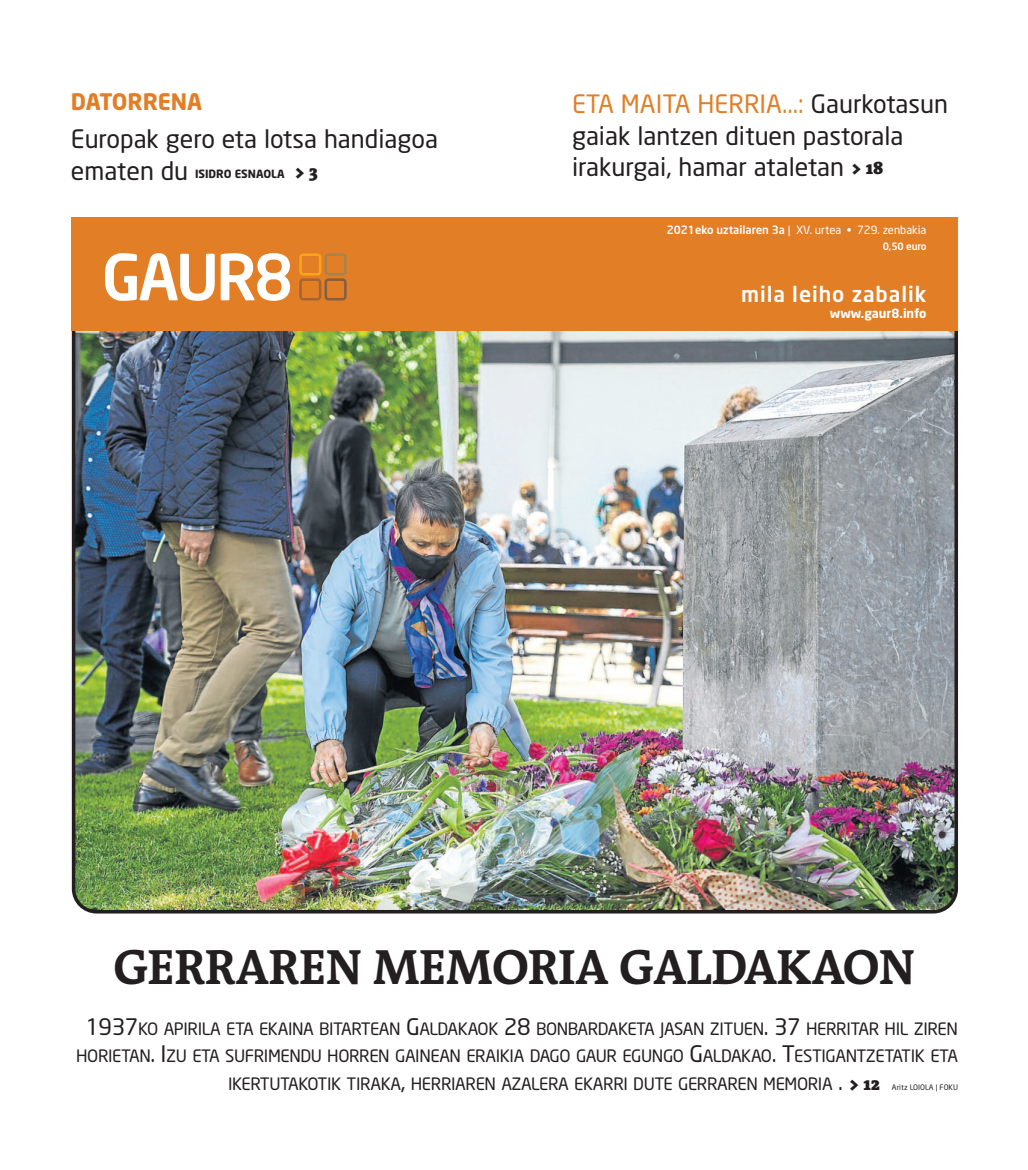
<style>
.page{position:relative;width:1028px;height:1170px;background:#fff}
.page>*{position:absolute;margin:0;border:0;box-sizing:border-box;transform-origin:0 0}
.t1{font:700 50px "The Antiqua B7";letter-spacing:-.015em;color:#231f20}
.t2{font:25px/31.2px "Neo Sans";color:#231f20}
.t3{font:700 22.5px "Neo Sans";letter-spacing:-.01em;color:#e17e26}
.t4{font:500 21.25px "Neo Sans";letter-spacing:.045em;color:#fff}
.t5{font:16.88px "Neo Sans";letter-spacing:-.025em;color:#231f20}
.t6{font:700 12.5px "Neo Sans";color:#fff}
.t7{font:11.25px "Neo Sans";color:#fff}
.t8{font:700 11.25px "Neo Sans";color:#231f20}
.t9{font:500 10px "Neo Sans";letter-spacing:-.02em;color:#fff}
.t10{font:7.5px "Neo Sans";color:#231f20}
.s1{font-family:"The Antiqua B9";font-weight:900;font-size:17.5px}
.s2{color:#e17e26}
.s3{font-weight:500}
.s4{font-size:22.5px}
</style>
<div class="page">
<img style="left:72px;top:330px;width:886px;height:583px">
<div style="left:72px;top:217px;width:886px;height:113px;background:#e17e26"></div>
<svg style="left:105px;top:253px;width:110px;height:48px"></svg>
<svg style="left:221px;top:253px;width:69px;height:48px"></svg>
<div style="left:124px;top:276px;width:13px;height:6px;background:#fff"></div>
<div style="left:299px;top:278px;width:22px;height:22px;border:3px solid #a76433;border-radius:3px"></div>
<div style="left:299px;top:253px;width:22px;height:22px;border:3px solid #f9a51b;border-radius:3px"></div>
<div style="left:324px;top:278px;width:22px;height:22px;border:3px solid #816043;border-radius:3px"></div>
<div style="left:324px;top:253px;width:22px;height:22px;border:3px solid #a68351;border-radius:3px"></div>
<h3 class="t3" style="left:71px;top:92px;width:133px">DATORRENA</h3>
<h2 class="t2" style="left:71px;top:126px;width:369px">Europak gero eta lotsa handiagoa ematen du</h2>
<p class="t8" style="left:195px;top:169px;width:124px">ISIDRO ESNAOLA <span class="s1">&gt; 3</span></p>
<h2 class="t2" style="left:572px;top:91px;width:377px"><span class="s2">ETA MAITA HERRIA...:</span> Gaurkotasun gaiak lantzen dituen pastorala irakurgai, hamar ataletan <span class="s1">&gt; 18</span></h2>
<p class="t7" style="left:666px;top:226px;width:261px"><span class="s3">2021eko uztailaren 3a</span> | XV. urtea • 729. zenbakia</p>
<p class="t9" style="left:882px;top:242px;width:45px">0,50 euro</p>
<p class="t4" style="left:741px;top:285px;width:187px">mila leiho zabalik</p>
<p class="t6" style="left:829px;top:308px;width:98px">www.gaur8.info</p>
<h1 class="t1" style="left:113px;top:950px;width:803px">GERRAREN MEMORIA GALDAKAON</h1>
<p class="t5" style="left:85px;top:1021px;width:874px"><span class="s4">1937</span>KO APIRILA ETA EKAINA BITARTEAN <span class="s4">G</span>ALDAKAOK <span class="s4">28</span> BONBARDAKETA JASAN ZITUEN<span class="s4">. 37</span> HERRITAR HIL ZIREN</p>
<p class="t5" style="left:76px;top:1049px;width:883px">HORIETAN<span class="s4">. I</span>ZU ETA SUFRIMENDU HORREN GAINEAN ERAIKIA DAGO GAUR EGUNGO <span class="s4">G</span>ALDAKAO<span class="s4">. T</span>ESTIGANTZETATIK ETA</p>
<p class="t5" style="left:228px;top:1076px;width:653px">IKERTUTAKOTIK TIRAKA<span class="s4">,</span> HERRIAREN AZALERA EKARRI DUTE GERRAREN MEMORIA <span class="s4">.</span> <span class="s1">&gt; 12</span></p>
<p class="t10" style="left:892px;top:1083px;width:68px">Aritz LOIOLA | FOKU</p>
</div>
